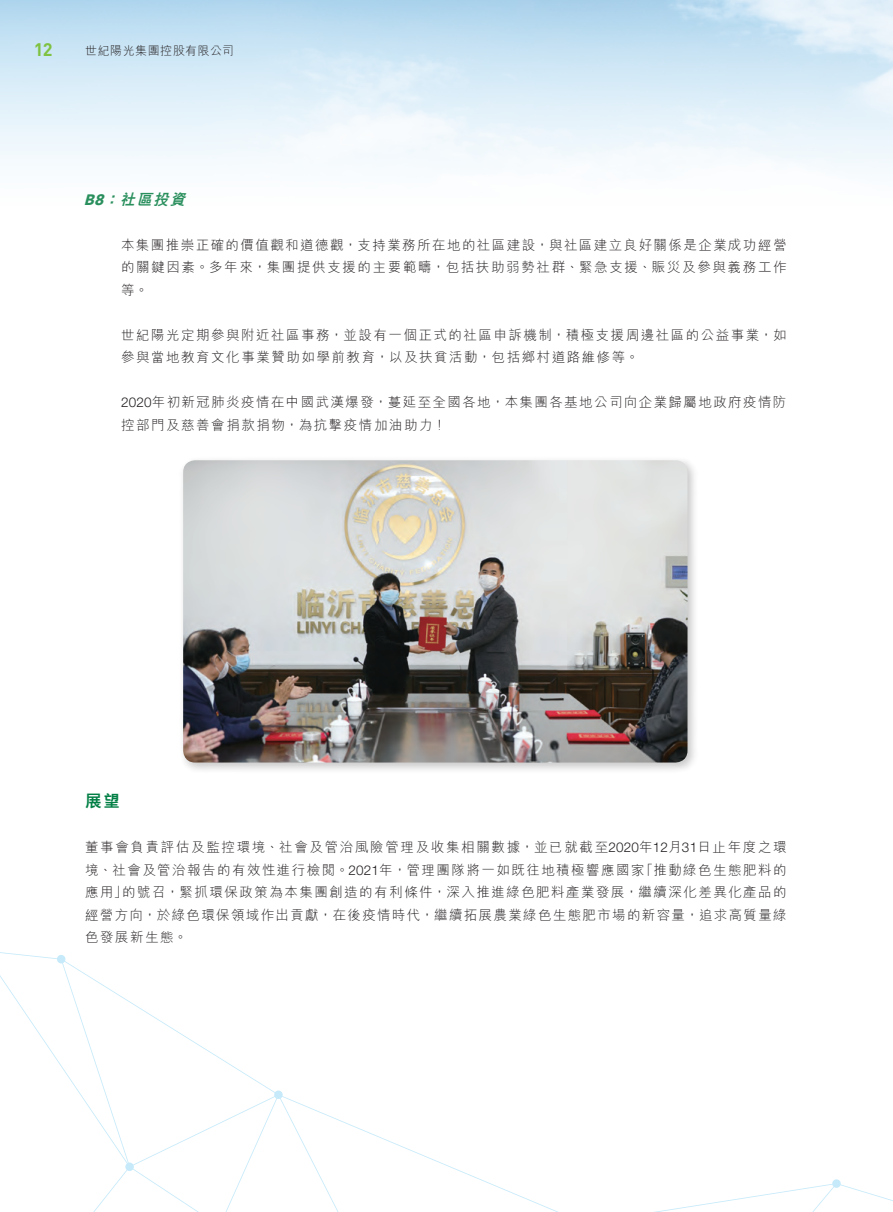
<style>
.page{position:relative;width:893px;height:1212px;background:#fff}
.page>*{position:absolute;margin:0;border:0;box-sizing:border-box;transform-origin:0 0}
.t1{font:700 18px "DIN Pro";color:#7fc241}
._03_H1{font:800 16.5px "M Hei HK";color:#007e44}
._04___H2{font:italic 800 15px "M Hei HK";color:#298f5d}
._12___P2{font:300 13.5px/22.5px "M Hei HK";letter-spacing:.11em;color:#231f20}
._11_P0{font:300 13.5px/22.5px "M Hei HK";letter-spacing:.1em;color:#231f20;text-align:justify}
.t2{font:300 12px "M Hei HK";letter-spacing:.045em;color:#231f20}
.s1{font-family:"Avenir Next LT Pro";font-weight:700}
.s2{font-family:"Helvetica Neue LT Std"}
</style>
<div class="page">
<svg style="left:575px;top:0;width:318px;height:46px;background:#c9e3f3"></svg>
<svg style="left:0;top:952px;width:893px;height:260px"></svg>
<div style="left:178px;top:455px;width:521px;height:319px;background:#231f20;opacity:.25"></div>
<img style="left:183px;top:460px;width:504px;height:302px">
<h1 class="t1" style="left:34px;top:38px;width:20px">12</h1>
<p class="t2" style="left:85px;top:45px;width:150px">世紀陽光集團控股有限公司</p>
<p class="_04___H2" style="left:84px;top:192px;width:106px"><span class="s1">B8</span>：社區投資</p>
<p class="_12___P2" style="left:121px;top:233px;width:667px;text-align:justify">本集團推崇正確的價值觀和道德觀，支持業務所在地的社區建設，與社區建立良好關係是企業成功經營的關鍵因素。多年來，集團提供支援的主要範疇，包括扶助弱勢社群、緊急支援、賑災及參與義務工作等。</p>
<p class="_12___P2" style="left:121px;top:323px;width:667px">世紀陽光定期參與附近社區事務，並設有一個正式的社區申訴機制，積極支援周邊社區的公益事業，如參與當地教育文化事業贊助如學前教育，以及扶貧活動，包括鄉村道路維修等。</p>
<p class="_12___P2" style="left:121px;top:391px;width:667px"><span class="s2">2020</span>年初新冠肺炎疫情在中國武漢爆發，蔓延至全國各地，本集團各基地公司向企業歸屬地政府疫情防控部門及慈善會捐款捐物，為抗擊疫情加油助力！</p>
<p class="_03_H1" style="left:85px;top:793px;width:36px">展望</p>
<p class="_11_P0" style="left:85px;top:836px;width:703px">董事會負責評估及監控環境、社會及管治風險管理及收集相關數據，並已就截至<span class="s2">2020</span>年<span class="s2">12</span>月<span class="s2">31</span>日止年度之環境、社會及管治報告的有效性進行檢閱。<span class="s2">2021</span>年，管理團隊將一如既往地積極響應國家「推動綠色生態肥料的應用」的號召，緊抓環保政策為本集團創造的有利條件，深入推進綠色肥料產業發展，繼續深化差異化產品的經營方向，於綠色環保領域作出貢獻，在後疫情時代，繼續拓展農業綠色生態肥市場的新容量，追求高質量綠色發展新生態。</p>
</div>
